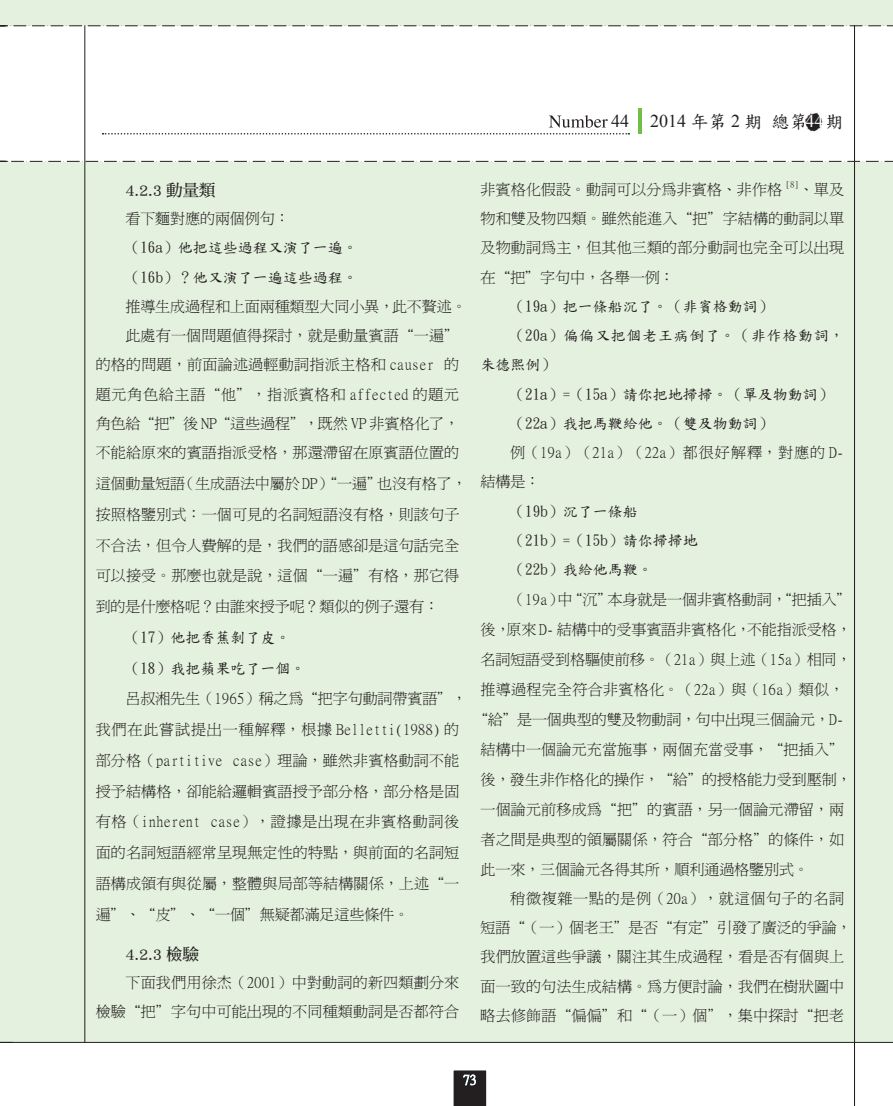
<style>
.page{position:relative;width:893px;height:1106px;background:#fff}
.page>*{position:absolute;margin:0;border:0;box-sizing:border-box;transform-origin:0 0}
.t1{font:18px "Times New Roman";color:#231f20}
.t2{font:18px "Times New Roman";color:#fff}
.t3{font:16.5px "DF Ming Std W7";color:#231f20}
.t4{font:15px/30.8px "Ming Li U";letter-spacing:.01em;color:#231f20}
.t5{font:15px/29.2px "DF Kai Shu SB Estd BF";color:#231f20}
.t6{font:15px "Ming Li U";letter-spacing:.055em;color:#231f20}
.t7{font:15px "DF Kai Shu SB Estd BF";letter-spacing:.05em;color:#231f20}
.t8{font:15px "Ming Li U";letter-spacing:.05em;color:#231f20}
.t9{font:8.7px "Ming Li U";color:#231f20}
.s1{font-family:"DF Kai Shu SB Estd BF"}
</style>
<div class="page">
<div style="left:0;top:0;width:893px;height:1042px;background:#e4f1de"></div>
<div style="left:0;top:26px;width:893px;height:135px;background:#fff"></div>
<hr style="left:0;top:1042px;width:893px;height:1px;background:#231f20">
<svg style="left:453px;top:1070px;width:34px;height:36px"></svg>
<hr style="left:639px;top:108px;width:3px;height:26px;background:#71bf44">
<hr style="left:85px;top:26px;width:1px;height:1016px;background:#231f20">
<hr style="left:854px;top:26px;width:1px;height:1080px;background:#231f20">
<svg style="left:0;top:161px;width:893px;height:1px"></svg>
<svg style="left:0;top:26px;width:893px;height:1px"></svg>
<img style="left:805px;top:113px;width:18px;height:19px">
<svg style="left:103px;top:115px;width:526px;height:19px"></svg>
<p class="t1" style="left:611px;top:109px;width:234px">44 2014 <span class="s1">年第</span> 2 <span class="s1">期 總第 期</span></p>
<p class="t2" style="left:805px;top:109px;width:19px">44</p>
<p class="t3" style="left:125px;top:181px;width:92px">4.2.3 動量類</p>
<p class="t4" style="left:125px;top:203px;width:166px">看下麵對應的兩個例句：</p>
<p class="t5" style="left:125px;top:233px;width:234px">（16a）他把這些過程又演了一遍。（16b）？他又演了一遍這些過程。</p>
<p class="t4" style="left:125px;top:291px;width:343px">推導生成過程和上面兩種類型大同小異，此不贅述。</p>
<p class="t4" style="left:125px;top:320px;width:335px">此處有一個問題值得探討，就是動量賓語“一遍”</p>
<p class="t4" style="left:96px;top:349px;width:365px">的格的問題，前面論述過輕動詞指派主格和 causer 的</p>
<p class="t6" style="left:96px;top:387px;width:365px">題元角色給主語“他”，指派賓格和 affected 的題元</p>
<p class="t4" style="left:96px;top:408px;width:365px">角色給“把”後 NP“這些過程”，既然 VP 非賓格化了，</p>
<p class="t4" style="left:96px;top:437px;width:365px">不能給原來的賓語指派受格，那還滯留在原賓語位置的</p>
<p class="t4" style="left:96px;top:468px;width:373px">這個動量短語（生成語法中屬於 DP）“一遍”也沒有格了，按照格鑒別式：一個可見的名詞短語沒有格，則該句子不合法，但令人費解的是，我們的語感卻是這句話完全可以接受。那麼也就是說，這個“一遍”有格，那它得到的是什麼格呢？由誰來授予呢？類似的例子還有：</p>
<p class="t5" style="left:125px;top:622px;width:182px;line-height:30.8px">（17）他把香蕉剝了皮。（18）我把蘋果吃了一個。</p>
<p class="t4" style="left:96px;top:683px;width:373px;text-indent:30px">呂叔湘先生（1965）稱之為“把字句動詞帶賓語”，我們在此嘗試提出一種解釋，根據 Belletti(1988) 的部分格（partitive case）理論，雖然非賓格動詞不能授予結構格，卻能給邏輯賓語授予部分格，部分格是固有格（inherent case），證據是出現在非賓格動詞後面的名詞短語經常呈現無定性的特點，與前面的名詞短語構成領有與從屬，整體與局部等結構關係，上述“一遍”、“皮”、“一個”無疑都滿足這些條件。</p>
<p class="t3" style="left:125px;top:945px;width:75px">4.2.3 檢驗</p>
<p class="t4" style="left:96px;top:968px;width:365px;line-height:29.2px;text-align:right">下面我們用徐杰（2001）中對動詞的新四類劃分來<br>檢驗“把”字句中可能出現的不同種類動詞是否都符合</p>
<p class="t4" style="left:480px;top:174px;width:303px">非賓格化假設。動詞可以分為非賓格、非作格</p>
<p class="t9" style="left:786px;top:180px;width:15px">[8]</p>
<p class="t4" style="left:480px;top:175px;width:365px;line-height:29.2px;text-align:justify;text-indent:318px">、單及物和雙及物四類。雖然能進入“把”字結構的動詞以單及物動詞為主，但其他三類的部分動詞也完全可以出現在“把”字句中，各舉一例：</p>
<p class="t5" style="left:510px;top:292px;width:264px">（19a）把一條船沉了。（非賓格動詞）</p>
<p class="t7" style="left:510px;top:328px;width:335px">（20a）偏偏又把個老王病倒了。（非作格動詞，</p>
<p class="t5" style="left:480px;top:350px;width:76px">朱德熙例）</p>
<p class="t5" style="left:510px;top:379px;width:324px">（21a）=（15a）請你把地掃掃。（單及物動詞）</p>
<p class="t5" style="left:510px;top:409px;width:264px">（22a）我把馬鞭給他。（雙及物動詞）</p>
<p class="t4" style="left:480px;top:438px;width:365px;line-height:29.2px;text-indent:30px">例（19a）（21a）（22a）都很好解釋，對應的 D-結構是：</p>
<p class="t5" style="left:510px;top:496px;width:189px">（19b）沉了一條船<br>（21b）=（15b）請你掃掃地（22b）我給他馬鞭。</p>
<p class="t4" style="left:510px;top:583px;width:343px">（19a）中“沉”本身就是一個非賓格動詞，“把插入”</p>
<p class="t4" style="left:480px;top:613px;width:373px">後，原來 D- 結構中的受事賓語非賓格化，不能指派受格，</p>
<p class="t4" style="left:480px;top:643px;width:373px">名詞短語受到格驅使前移。（21a）與上述（15a）相同，</p>
<p class="t4" style="left:480px;top:673px;width:365px">推導過程完全符合非賓格化。（22a）與（16a）類似，</p>
<p class="t4" style="left:473px;top:703px;width:373px">“給”是一個典型的雙及物動詞，句中出現三個論元，D-</p>
<p class="t4" style="left:480px;top:733px;width:365px">結構中一個論元充當施事，兩個充當受事，“把插入”</p>
<p class="t4" style="left:480px;top:763px;width:373px">後，發生非作格化的操作，“給”的授格能力受到壓制，</p>
<p class="t4" style="left:480px;top:793px;width:365px">一個論元前移成為“把”的賓語，另一個論元滯留，兩</p>
<p class="t4" style="left:480px;top:823px;width:365px">者之間是典型的領屬關係，符合“部分格”的條件，如</p>
<p class="t4" style="left:480px;top:853px;width:330px">此一來，三個論元各得其所，順利通過格鑒別式。</p>
<p class="t8" style="left:510px;top:891px;width:335px">稍微複雜一點的是例（20a），就這個句子的名詞</p>
<p class="t4" style="left:480px;top:912px;width:373px">短語“（一）個老王”是否“有定”引發了廣泛的爭論，</p>
<p class="t4" style="left:480px;top:941px;width:365px">我們放置這些爭議，關注其生成過程，看是否有個與上</p>
<p class="t4" style="left:480px;top:970px;width:365px">面一致的句法生成結構。為方便討論，我們在樹狀圖中</p>
<p class="t4" style="left:480px;top:1000px;width:365px">略去修飾語“偏偏”和“（一）個”，集中探討“把老</p>
</div>
